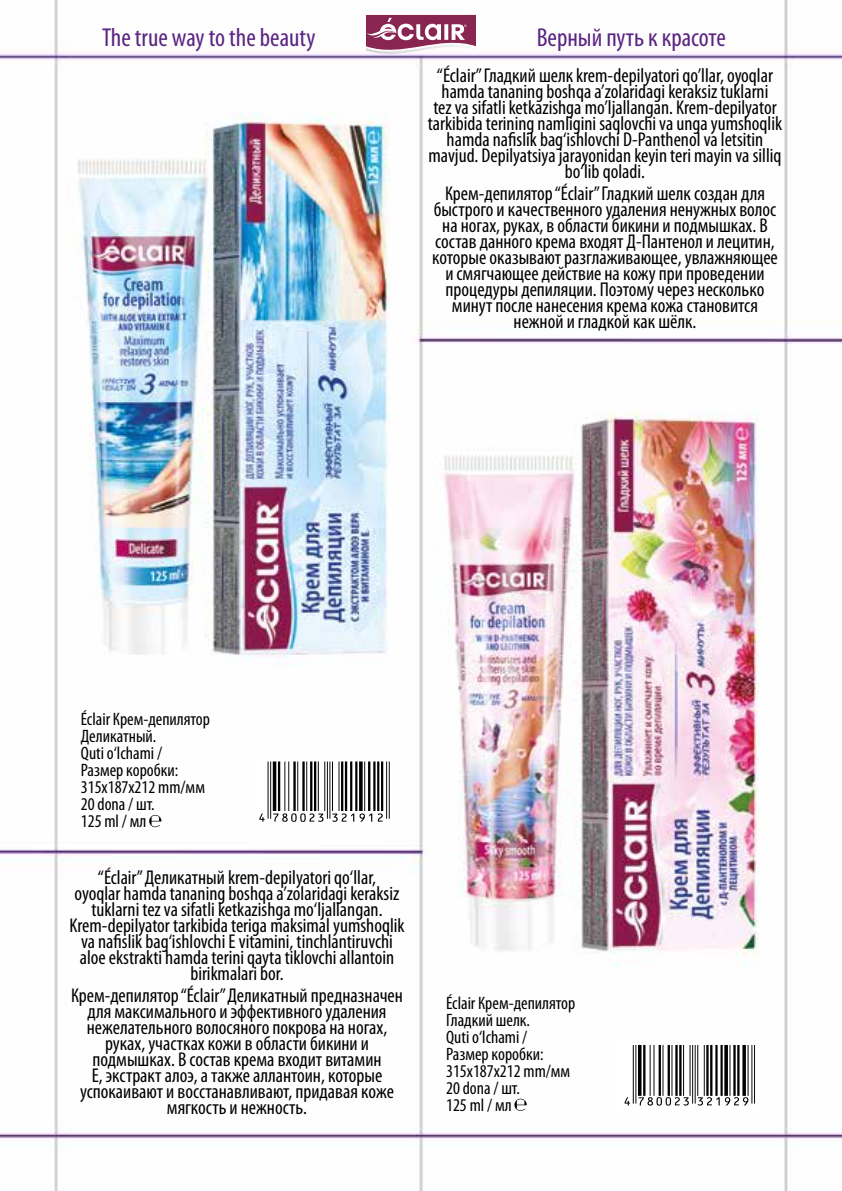
<style>
.page{position:relative;width:842px;height:1191px;background:#fff}
.page>*{position:absolute;margin:0;border:0;box-sizing:border-box;transform-origin:0 0}
.t1{font:condensed 26px "Myriad Pro";color:#5b2482}
.t2{font:condensed 20px/16px "Myriad Pro";color:#000;text-align:center}
.t3{font:condensed 18px/17px "Myriad Pro";color:#000}
</style>
<div class="page">
<img style="left:0;top:0;width:842px;height:1191px">
<svg style="left:149px;top:815px;width:12px;height:12px"></svg>
<div style="left:251px;top:755px;width:147px;height:73px;background:#fff"></div>
<svg style="left:259px;top:761px;width:131px;height:60px"></svg>
<svg style="left:514px;top:1098px;width:13px;height:13px"></svg>
<div style="left:617px;top:1039px;width:146px;height:73px;background:#fff"></div>
<svg style="left:625px;top:1045px;width:130px;height:60px"></svg>
<svg style="left:366px;top:15px;width:110px;height:41px"></svg>
<h1 class="t1" style="left:102px;top:24px;width:215px">The true way to the beauty</h1>
<h1 class="t1" style="left:537px;top:24px;width:191px">Верный путь к красоте</h1>
<p class="t2" style="left:428px;top:68px;width:356px">“Éclair” Гладкий шелк krem-depilyatori qo’llar, oyoqlar hamda tananing boshqa a’zolaridagi keraksiz tuklarni<br>tez va sifatli ketkazishga mo’ljallangan. Krem-depilyator tarkibida terining namligini saqlovchi va unga yumshoqlik hamda nafislik bag‘ishlovchi D-Panthenol va letsitin mavjud. Depilyatsiya jarayonidan keyin teri mayin va silliq bo‘lib qoladi.</p>
<p class="t2" style="left:432px;top:186px;width:347px">Крем-депилятор “Éclair” Гладкий шелк создан для быстрого и качественного удаления ненужных волос на ногах, руках, в области бикини и подмышках. В состав данного крема входят Д-Пантенол и лецитин, которые оказывают разглаживающее, увлажняющее и смягчающее действие на кожy при проведении процедуры депиляции. Поэтому через несколько минут после нанесения крема кожа становится нежной и гладкой как шёлк.</p>
<p class="t3" style="left:81px;top:711px;width:131px">Éclair Крем-депилятор<br>Деликатный.<br>Quti o‘lchami /<br>Размер коробки:<br>315х187х212 mm/мм<br>20 dona / шт.<br>125 ml / мл</p>
<p class="t2" style="left:69px;top:869px;width:337px">“Éclair” Деликатный krem-depilyatori qo‘llar,<br>oyoqlar hamda tananing boshqa a’zolaridagi keraksiz tuklarni tez va sifatli ketkazishga mo‘ljallangan.<br>Krem-depilyator tarkibida teriga maksimal yumshoqlik va nafislik bag‘ishlovchi E vitamini, tinchlantiruvchi aloe ekstrakti hamda terini qayta tiklovchi allantoin birikmalari bor.</p>
<p class="t2" style="left:71px;top:987px;width:333px">Крем-депилятор “Éclair” Деликатный предназначен для максимального и эффективного удаления нежелательного волосяного покрова на ногах, руках, участках кожи в области бикини и подмышках. В состав крема входит витамин<br>Е, экстракт алоэ, а также аллантоин, которые успокаивают и восстанавливают, придавая коже мягкость и нежность.</p>
<p class="t3" style="left:446px;top:994px;width:131px">Éclair Крем-депилятор<br>Гладкий шелк.<br>Quti o‘lchami /<br>Размер коробки:<br>315х187х212 mm/мм<br>20 dona / шт.<br>125 ml / мл</p>
</div>
